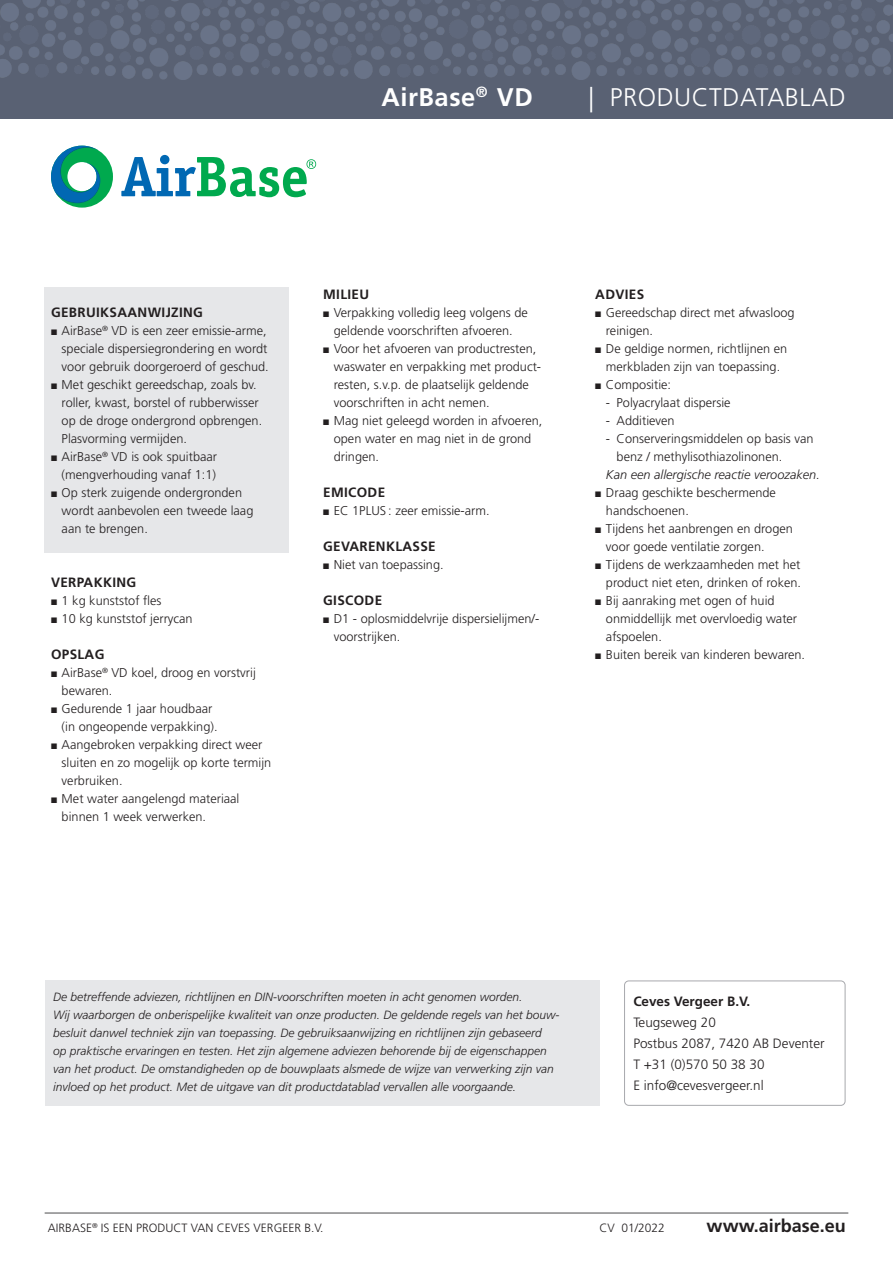
<style>
.page{position:relative;width:893px;height:1263px;background:#fff}
.page>*{position:absolute;margin:0;border:0;box-sizing:border-box;transform-origin:0 0}
.t1{font:300 25.5px "Frutiger LT Std";letter-spacing:.02em;color:#fff}
.t2{font:700 25.5px "Frutiger LT Std";letter-spacing:.02em;color:#fff}
.t3{font:700 18px "Frutiger LT Std";color:#231f20}
.t4{font:300 13.5px/21px "Frutiger LT Std";color:#231f20}
.t5{font:700 13.5px "Frutiger LT Std";letter-spacing:.025em;color:#231f20}
.t6{font:700 13.5px "Frutiger LT Std";color:#231f20}
.t7{font:300 12.75px/18px "Frutiger LT Std";color:#231f20}
.t8{font:italic 300 12.75px "Frutiger LT Std";color:#231f20}
.t9{font:italic 300 12px/18px "Frutiger LT Std";color:#231f20}
.t10{font:300 12px "Frutiger LT Std";color:#231f20}
</style>
<div class="page">
<div style="left:44px;top:287px;width:244px;height:266px;background:#e6e7e9"></div>
<div style="left:45px;top:981px;width:554px;height:125px;background:#e6e7e9"></div>
<div style="left:0;top:0;width:893px;height:118px;background:#596173"></div>
<img style="left:0;top:0;width:893px;height:80px">
<hr style="left:45px;top:1212px;width:803px;height:1px;background:#4b4c4d">
<svg style="left:51px;top:146px;width:62px;height:62px"></svg>
<svg style="left:121px;top:155px;width:195px;height:42px"></svg>
<div style="left:624px;top:981px;width:221px;height:125px;border:1px solid #a8a9ad;border-radius:4px"></div>
<h1 class="t2" style="left:382px;top:82px;width:153px">AirBase<sup>®</sup> VD</h1>
<h1 class="t1" style="left:588px;top:83px;width:259px">| PRODUCTDATABLAD</h1>
<p class="t5" style="left:51px;top:304px;width:153px">GEBRUIKSAANWIJZING</p>
<p class="t7" style="left:62px;top:322px;width:209px;text-indent:-11px">■ AirBase<sup>®</sup> VD is een zeer emissie-arme, speciale dispersiegrondering en wordt voor gebruik doorgeroerd of geschud.</p>
<p class="t7" style="left:62px;top:376px;width:202px;text-indent:-11px">■ Met geschikt gereedschap, zoals bv. roller, kwast, borstel of rubberwisser op de droge ondergrond opbrengen.<br>Plasvorming vermijden.</p>
<p class="t7" style="left:51px;top:448px;width:168px;text-align:right">■ AirBase<sup>®</sup> VD is ook spuitbaar (mengverhouding vanaf 1:1)</p>
<p class="t7" style="left:62px;top:484px;width:193px;text-indent:-11px">■ Op sterk zuigende ondergronden wordt aanbevolen een tweede laag aan te brengen.</p>
<p class="t5" style="left:51px;top:574px;width:87px">VERPAKKING</p>
<p class="t7" style="left:51px;top:592px;width:112px">■ 1 kg kunststof fles</p>
<p class="t7" style="left:51px;top:610px;width:143px">■ 10 kg kunststof jerrycan</p>
<p class="t5" style="left:51px;top:646px;width:55px">OPSLAG</p>
<p class="t7" style="left:62px;top:664px;width:196px;text-indent:-11px">■ AirBase<sup>®</sup> VD koel, droog en vorstvrij bewaren.</p>
<p class="t7" style="left:62px;top:700px;width:157px;text-indent:-11px">■ Gedurende 1 jaar houdbaar (in ongeopende verpakking).</p>
<p class="t7" style="left:62px;top:736px;width:211px;text-indent:-11px">■ Aangebroken verpakking direct weer sluiten en zo mogelijk op korte termijn verbruiken.</p>
<p class="t7" style="left:62px;top:790px;width:179px;text-indent:-11px">■ Met water aangelengd materiaal binnen 1 week verwerken.</p>
<p class="t5" style="left:323px;top:286px;width:47px">MILIEU</p>
<p class="t7" style="left:323px;top:304px;width:206px;text-align:center">■ Verpakking volledig leeg volgens de geldende voorschriften afvoeren.</p>
<p class="t7" style="left:334px;top:340px;width:209px;text-indent:-11px">■ Voor het afvoeren van productresten, waswater en verpakking met product&shy;resten, s.v.p. de plaatselijk geldende voorschriften in acht nemen.</p>
<p class="t7" style="left:334px;top:412px;width:210px;text-indent:-11px">■ Mag niet geleegd worden in afvoeren, open water en mag niet in de grond dringen.</p>
<p class="t5" style="left:323px;top:484px;width:64px">EMICODE</p>
<p class="t7" style="left:323px;top:502px;width:168px">■ EC 1PLUS : zeer emissie-arm.</p>
<p class="t5" style="left:323px;top:538px;width:114px">GEVARENKLASSE</p>
<p class="t7" style="left:323px;top:556px;width:122px">■ Niet van toepassing.</p>
<p class="t5" style="left:323px;top:592px;width:61px">GISCODE</p>
<p class="t7" style="left:334px;top:610px;width:207px;text-indent:-11px">■ D1 - oplosmiddelvrije dispersielijmen/- voorstrijken.</p>
<p class="t5" style="left:595px;top:286px;width:50px">ADVIES</p>
<p class="t7" style="left:606px;top:304px;width:190px;text-indent:-11px">■ Gereedschap direct met afwasloog reinigen.</p>
<p class="t7" style="left:595px;top:340px;width:193px;text-align:center">■ De geldige normen, richtlijnen en merkbladen zijn van toepassing.</p>
<p class="t7" style="left:595px;top:376px;width:77px">■ Compositie:</p>
<p class="t7" style="left:606px;top:394px;width:126px">- Polyacrylaat dispersie</p>
<p class="t7" style="left:606px;top:412px;width:70px">- Additieven</p>
<p class="t7" style="left:617px;top:430px;width:198px;text-indent:-11px">- Conserveringsmiddelen op basis van benz / methylisothiazolinonen.</p>
<p class="t8" style="left:606px;top:467px;width:215px">Kan een allergische reactie veroozaken.</p>
<p class="t7" style="left:606px;top:484px;width:172px;text-indent:-11px">■ Draag geschikte beschermende handschoenen.</p>
<p class="t7" style="left:606px;top:520px;width:188px;text-indent:-11px">■ Tijdens het aanbrengen en drogen voor goede ventilatie zorgen.</p>
<p class="t7" style="left:595px;top:556px;width:207px;text-align:right">■ Tijdens de werkzaamheden met het product niet eten, drinken of roken.</p>
<p class="t7" style="left:606px;top:592px;width:193px;text-indent:-11px">■ Bij aanraking met ogen of huid onmiddellijk met overvloedig water afspoelen.</p>
<p class="t7" style="left:595px;top:646px;width:211px">■ Buiten bereik van kinderen bewaren.</p>
<p class="t9" style="left:53px;top:988px;width:508px">De betreffende adviezen, richtlijnen en DIN-voorschriften moeten in acht genomen worden.<br>Wij waarborgen de onberispelijke kwaliteit van onze producten. De geldende regels van het bouw&shy;besluit danwel techniek zijn van toepassing. De gebruiksaanwijzing en richtlijnen zijn gebaseerd<br>op praktische ervaringen en testen. Het zijn algemene adviezen behorende bij de eigenschappen van het product. De omstandigheden op de bouwplaats alsmede de wijze van verwerking zijn van invloed op het product. Met de uitgave van dit productdatablad vervallen alle voorgaande.</p>
<p class="t6" style="left:633px;top:993px;width:118px">Ceves Vergeer B.V.</p>
<p class="t4" style="left:633px;top:1012px;width:193px">Teugseweg 20<br>Postbus 2087, 7420 AB Deventer<br>T +31 (0)570 50 38 30<br>E info@cevesvergeer.nl</p>
<p class="t10" style="left:48px;top:1221px;width:277px">AIRBASE<sup>®</sup> IS EEN PRODUCT VAN CEVES VERGEER B.V.</p>
<p class="t10" style="left:599px;top:1221px;width:67px">CV 01/2022</p>
<h2 class="t3" style="left:707px;top:1215px;width:141px">www.airbase.eu</h2>
</div>
